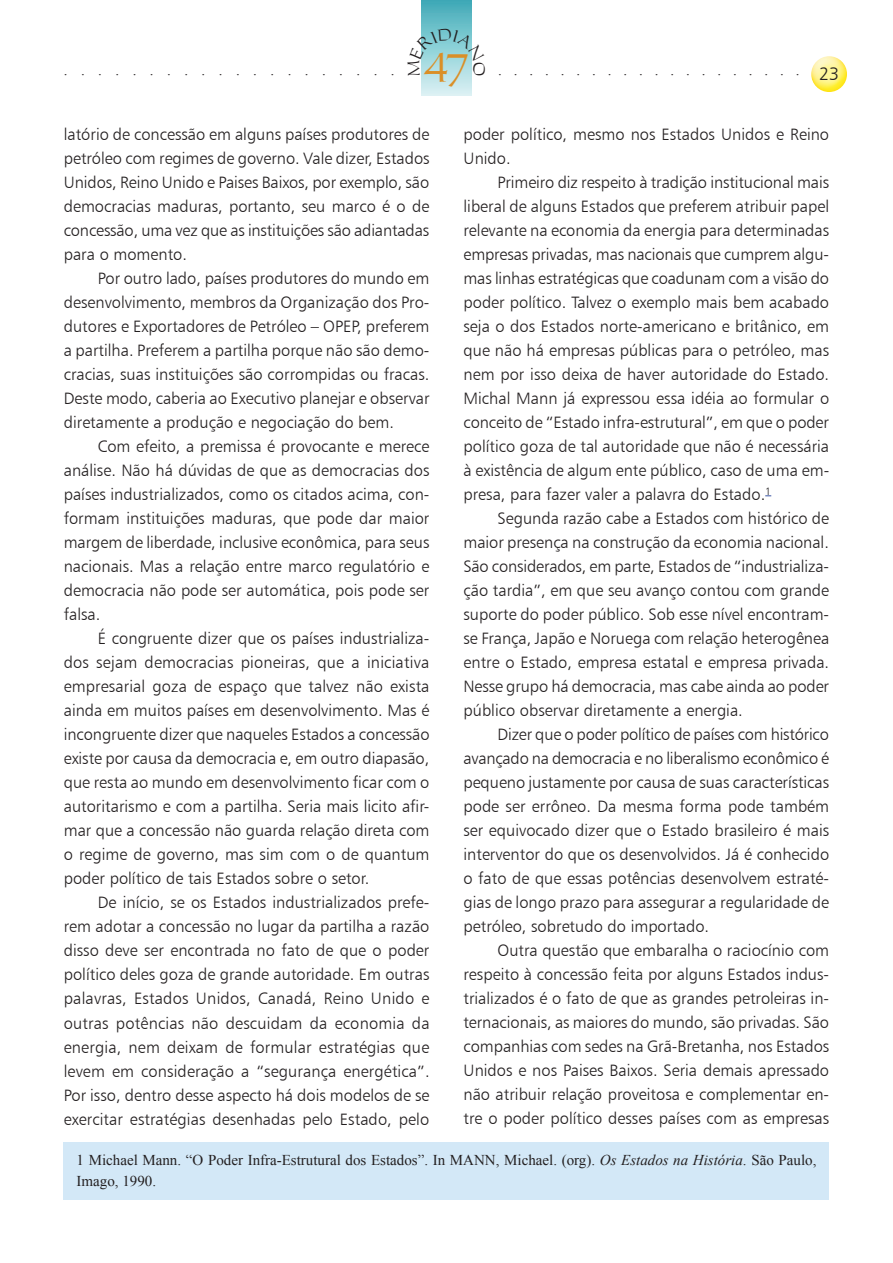
<style>
.page{position:relative;width:893px;height:1263px;background:#fff}
.page>*{position:absolute;margin:0;border:0;box-sizing:border-box;transform-origin:0 0}
.t1{font:36.9px "Carleton Normal";color:#da8f27}
.t2{font:16.5px/24px "Humanist 777 BT Light B";color:#231f20;text-align:justify}
.t3{font:15px/21px "Times New Roman";color:#231f20}
.s1{font-family:"Humanist 777 BT Light B";font-size:18px}
.s2{font-style:italic}
</style>
<div class="page">
<svg style="left:422px;top:0;width:49px;height:96px;background:#87cad3"></svg>
<img style="left:811px;top:56px;width:36px;height:36px;border-radius:18px">
<div style="left:64px;top:1142px;width:765px;height:57px;background:#d3e8f7"></div>
<svg style="left:421px;top:28px;width:51px;height:48px;background:#94d4da"></svg>
<p class="t3" style="left:64px;top:59px;width:332px">....................</p>
<h1 class="t1" style="left:423px;top:46px;width:48px">47</h1>
<p class="t3" style="left:498px;top:59px;width:343px">.................... <span class="s1">23</span></p>
<p class="t2" style="left:64px;top:122px;width:367px">latório de concessão em alguns países produtores de petróleo com regimes de governo. Vale dizer, Estados Unidos, Reino Unido e Paises Baixos, por exemplo, são democracias maduras, portanto, seu marco é o de concessão, uma vez que as instituições são adiantadas para o momento.</p>
<p class="t2" style="left:64px;top:266px;width:367px;text-indent:34px">Por outro lado, países produtores do mundo em desenvolvimento, membros da Organização dos Pro&shy;dutores e Exportadores de Petróleo – OPEP, preferem a partilha. Preferem a partilha porque não são demo&shy;cracias, suas instituições são corrompidas ou fracas.<br>Deste modo, caberia ao Executivo planejar e observar diretamente a produção e negociação do bem.</p>
<p class="t2" style="left:64px;top:434px;width:367px;text-indent:34px">Com efeito, a premissa é provocante e merece análise. Não há dúvidas de que as democracias dos países industrializados, como os citados acima, con&shy;formam instituições maduras, que pode dar maior margem de liberdade, inclusive econômica, para seus nacionais. Mas a relação entre marco regulatório e democracia não pode ser automática, pois pode ser falsa.</p>
<p class="t2" style="left:64px;top:626px;width:367px;text-indent:34px">É congruente dizer que os países industrializa&shy;dos sejam democracias pioneiras, que a iniciativa empresarial goza de espaço que talvez não exista ainda em muitos países em desenvolvimento. Mas é incongruente dizer que naqueles Estados a concessão existe por causa da democracia e, em outro diapasão, que resta ao mundo em desenvolvimento ficar com o autoritarismo e com a partilha. Seria mais licito afir&shy;mar que a concessão não guarda relação direta com o regime de governo, mas sim com o de quantum poder político de tais Estados sobre o setor.</p>
<p class="t2" style="left:64px;top:890px;width:367px;text-indent:34px">De início, se os Estados industrializados prefe&shy;rem adotar a concessão no lugar da partilha a razão disso deve ser encontrada no fato de que o poder político deles goza de grande autoridade. Em outras palavras, Estados Unidos, Canadá, Reino Unido e outras potências não descuidam da economia da energia, nem deixam de formular estratégias que levem em consideração a “segurança energética”.<br>Por isso, dentro desse aspecto há dois modelos de se exercitar estratégias desenhadas pelo Estado, pelo</p>
<p class="t2" style="left:463px;top:122px;width:367px">poder político, mesmo nos Estados Unidos e Reino<br>Unido.</p>
<p class="t2" style="left:463px;top:170px;width:367px;text-indent:34px">Primeiro diz respeito à tradição institucional mais liberal de alguns Estados que preferem atribuir papel relevante na economia da energia para determinadas empresas privadas, mas nacionais que cumprem algu&shy;mas linhas estratégicas que coadunam com a visão do poder político. Talvez o exemplo mais bem acabado seja o dos Estados norte-americano e britânico, em que não há empresas públicas para o petróleo, mas nem por isso deixa de haver autoridade do Estado.<br>Michal Mann já expressou essa idéia ao formular o conceito de “Estado infra-estrutural”, em que o poder político goza de tal autoridade que não é necessária à existência de algum ente público, caso de uma em&shy;presa, para fazer valer a palavra do Estado.<sup>1</sup></p>
<p class="t2" style="left:463px;top:506px;width:367px;text-indent:34px">Segunda razão cabe a Estados com histórico de maior presença na construção da economia nacional.<br>São considerados, em parte, Estados de “industrializa&shy;ção tardia”, em que seu avanço contou com grande suporte do poder público. Sob esse nível encontram&shy;se França, Japão e Noruega com relação heterogênea entre o Estado, empresa estatal e empresa privada.<br>Nesse grupo há democracia, mas cabe ainda ao poder público observar diretamente a energia.</p>
<p class="t2" style="left:463px;top:722px;width:367px;text-indent:34px">Dizer que o poder político de países com histórico avançado na democracia e no liberalismo econômico é pequeno justamente por causa de suas características pode ser errôneo. Da mesma forma pode também ser equivocado dizer que o Estado brasileiro é mais interventor do que os desenvolvidos. Já é conhecido o fato de que essas potências desenvolvem estraté&shy;gias de longo prazo para assegurar a regularidade de petróleo, sobretudo do importado.</p>
<p class="t2" style="left:463px;top:938px;width:367px;text-indent:34px">Outra questão que embaralha o raciocínio com respeito à concessão feita por alguns Estados indus&shy;trializados é o fato de que as grandes petroleiras in&shy;ternacionais, as maiores do mundo, são privadas. São companhias com sedes na Grã-Bretanha, nos Estados Unidos e nos Paises Baixos. Seria demais apressado não atribuir relação proveitosa e complementar en&shy;tre o poder político desses países com as empresas</p>
<p class="t3" style="left:77px;top:1149px;width:741px">1 Michael Mann. “O Poder Infra-Estrutural dos Estados”. In MANN, Michael. (org). <span class="s2">Os Estados na História</span>. São Paulo,<br>Imago, 1990.</p>
</div>
